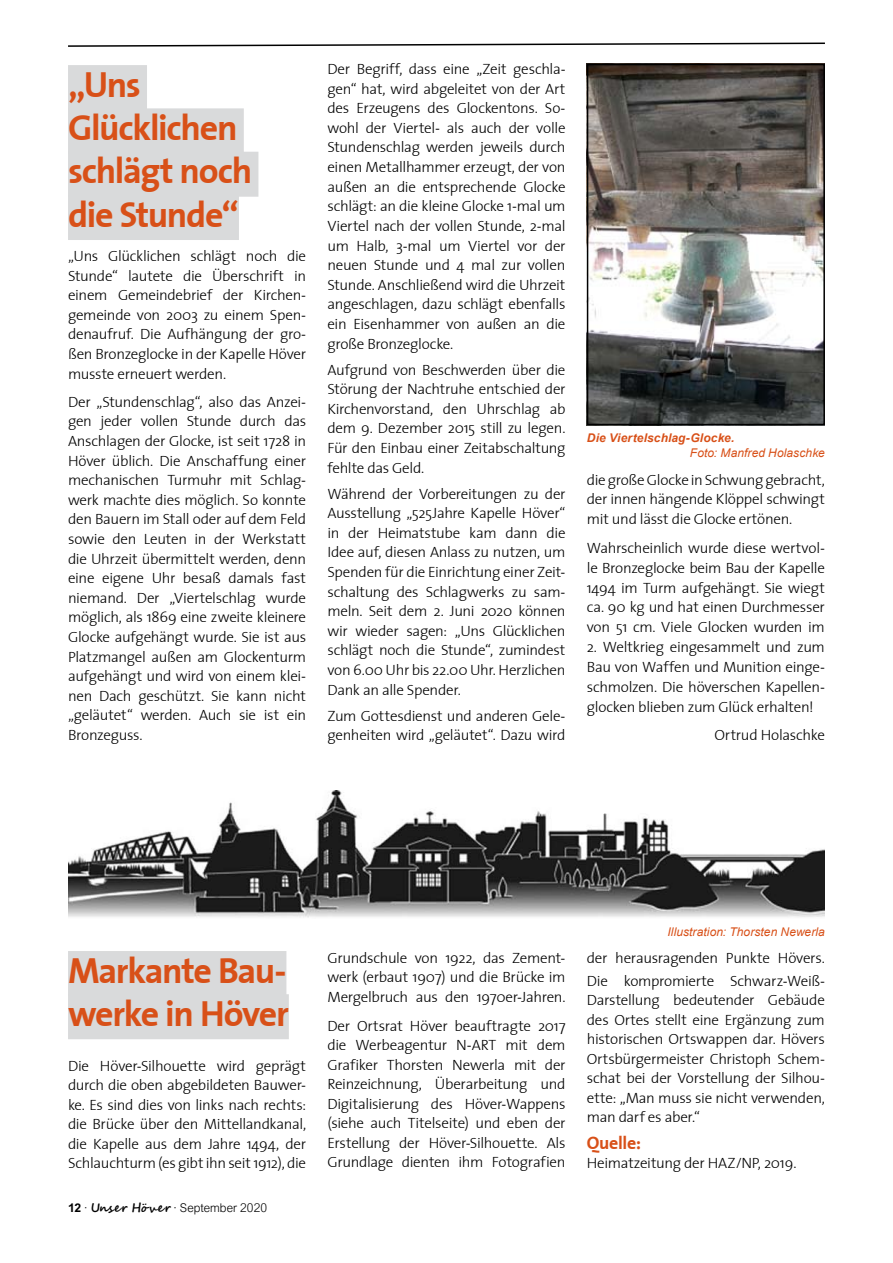
<style>
.page{position:relative;width:893px;height:1263px;background:#fff}
.page>*{position:absolute;margin:0;border:0;box-sizing:border-box;transform-origin:0 0}
.t1{font:36px/43.3px "The Sans Bold Plain";letter-spacing:-.035em;color:#d85018}
.t2{font:18px "The Sans Bold Plain";letter-spacing:-.015em;color:#d85018}
.t3{font:15px/19.6px "The Sans Light Plain";letter-spacing:-.02em;color:#000;text-align:justify}
.t4{font:italic 12px "Arial";letter-spacing:.005em;color:#d85018}
.t5{font:300 12px "Arial Nova";letter-spacing:.005em;color:#000}
.t6{font:italic 700 12px "Arial";letter-spacing:.01em;color:#d85018}
.s1{font-weight:700}
.s2{font-family:"Segoe Script";font-weight:700}
</style>
<div class="page">
<svg style="left:68px;top:42px;width:757px;height:5px"></svg>
<div style="left:68px;top:951px;width:218px;height:45px;background:#d9dadb"></div>
<div style="left:68px;top:994px;width:221px;height:45px;background:#d9dadb"></div>
<img style="left:68px;top:791px;width:757px;height:127px">
<div style="left:68px;top:65px;width:79px;height:45px;background:#d9dadb"></div>
<div style="left:68px;top:108px;width:176px;height:45px;background:#d9dadb"></div>
<div style="left:68px;top:152px;width:190px;height:45px;background:#d9dadb"></div>
<div style="left:68px;top:195px;width:171px;height:45px;background:#d9dadb"></div>
<img style="left:590px;top:67px;width:232px;height:355px">
<div style="left:587px;top:64px;width:238px;height:361px;border:2px solid #000"></div>
<h1 class="t1" style="left:68px;top:62px;width:186px">„Uns<br>Glücklichen schlägt noch die Stunde“</h1>
<p class="t3" style="left:68px;top:246px;width:240px">„Uns Glücklichen schlägt noch die Stunde“ lautete die Überschrift in einem Gemeindebrief der Kirchen&shy;gemeinde von 2003 zu einem Spen&shy;denaufruf. Die Aufhängung der gro&shy;ßen Bronzeglocke in der Kapelle Höver musste erneuert werden.</p>
<p class="t3" style="left:68px;top:391px;width:240px">Der „Stundenschlag“, also das Anzei&shy;gen jeder vollen Stunde durch das Anschlagen der Glocke, ist seit 1728 in Höver üblich. Die Anschaffung einer mechanischen Turmuhr mit Schlag&shy;werk machte dies möglich. So konnte den Bauern im Stall oder auf dem Feld sowie den Leuten in der Werkstatt die Uhrzeit übermittelt werden, denn eine eigene Uhr besaß damals fast niemand. Der „Viertelschlag wurde möglich, als 1869 eine zweite kleinere Glocke aufgehängt wurde. Sie ist aus Platzmangel außen am Glockenturm aufgehängt und wird von einem klei&shy;nen Dach geschützt. Sie kann nicht „geläutet“ werden. Auch sie ist ein Bronzeguss.</p>
<p class="t3" style="left:327px;top:59px;width:240px">Der Begriff, dass eine „Zeit geschla&shy;gen“ hat, wird abgeleitet von der Art des Erzeugens des Glockentons. So&shy;wohl der Viertel- als auch der volle Stundenschlag werden jeweils durch einen Metallhammer erzeugt, der von außen an die entsprechende Glocke schlägt: an die kleine Glocke 1-mal um Viertel nach der vollen Stunde, 2-mal um Halb, 3-mal um Viertel vor der neuen Stunde und 4 mal zur vollen Stunde. Anschließend wird die Uhrzeit angeschlagen, dazu schlägt ebenfalls ein Eisenhammer von außen an die große Bronzeglocke.</p>
<p class="t3" style="left:327px;top:359px;width:240px">Aufgrund von Beschwerden über die Störung der Nachtruhe entschied der Kirchenvorstand, den Uhrschlag ab dem 9. Dezember 2015 still zu legen.<br>Für den Einbau einer Zeitabschaltung fehlte das Geld.</p>
<p class="t3" style="left:327px;top:483px;width:240px">Während der Vorbereitungen zu der Ausstellung „525Jahre Kapelle Höver“ in der Heimatstube kam dann die Idee auf, diesen Anlass zu nutzen, um Spenden für die Einrichtung einer Zeit&shy;schaltung des Schlagwerks zu sam&shy;meln. Seit dem 2. Juni 2020 können wir wieder sagen: „Uns Glücklichen schlägt noch die Stunde“, zumindest von 6.00 Uhr bis 22.00 Uhr. Herzlichen Dank an alle Spender.</p>
<p class="t3" style="left:327px;top:705px;width:240px">Zum Gottesdienst und anderen Gele&shy;genheiten wird „geläutet“. Dazu wird</p>
<p class="t6" style="left:587px;top:430px;width:149px">Die Viertelschlag-Glocke.</p>
<p class="t4" style="left:690px;top:445px;width:136px">Foto: Manfred Holaschke</p>
<p class="t3" style="left:587px;top:469px;width:240px">die große Glocke in Schwung gebracht, der innen hängende Klöppel schwingt mit und lässt die Glocke ertönen.</p>
<p class="t3" style="left:587px;top:537px;width:240px">Wahrscheinlich wurde diese wertvol&shy;le Bronzeglocke beim Bau der Kapelle 1494 im Turm aufgehängt. Sie wiegt ca. 90 kg und hat einen Durchmesser von 51 cm. Viele Glocken wurden im</p>
<p class="t3" style="left:587px;top:637px;width:240px">2. Weltkrieg eingesammelt und zum Bau von Waffen und Munition einge&shy;schmolzen. Die höverschen Kapellen&shy;glocken blieben zum Glück erhalten!</p>
<p class="t3" style="left:714px;top:725px;width:112px">Ortrud Holaschke</p>
<h1 class="t1" style="left:68px;top:948px;width:222px">Markante Bau&shy;werke in Höver</h1>
<p class="t3" style="left:68px;top:1055px;width:240px">Die Höver-Silhouette wird geprägt durch die oben abgebildeten Bauwer&shy;ke. Es sind dies von links nach rechts: die Brücke über den Mittellandkanal, die Kapelle aus dem Jahre 1494, der Schlauchturm (es gibt ihn seit 1912), die</p>
<p class="t5" style="left:68px;top:1201px;width:201px"><span class="s1">12</span> · <span class="s2">Unser Höver</span> · September 2020</p>
<p class="t3" style="left:327px;top:947px;width:240px">Grundschule von 1922, das Zement&shy;werk (erbaut 1907) und die Brücke im Mergelbruch aus den 1970er-Jahren.</p>
<p class="t3" style="left:327px;top:1015px;width:240px">Der Ortsrat Höver beauftragte 2017 die Werbeagentur N-ART mit dem Grafiker Thorsten Newerla mit der Reinzeichnung, Überarbeitung und Digitalisierung des Höver-Wappens (siehe auch Titelseite) und eben der Erstellung der Höver-Silhouette. Als Grundlage dienten ihm Fotografien</p>
<p class="t4" style="left:667px;top:924px;width:159px">Illustration: Thorsten Newerla</p>
<p class="t3" style="left:587px;top:945px;width:240px;line-height:23.2px">der herausragenden Punkte Hövers.<br>Die kompromierte Schwarz-Weiß-</p>
<p class="t3" style="left:587px;top:990px;width:240px">Darstellung bedeutender Gebäude des Ortes stellt eine Ergänzung zum historischen Ortswappen dar. Hövers Ortsbürgermeister Christoph Schem&shy;schat bei der Vorstellung der Silhou&shy;ette: „Man muss sie nicht verwenden, man darf es aber.“</p>
<p class="t2" style="left:587px;top:1127px;width:56px">Quelle:</p>
<p class="t3" style="left:587px;top:1153px;width:211px">Heimatzeitung der HAZ/NP, 2019.</p>
</div>
